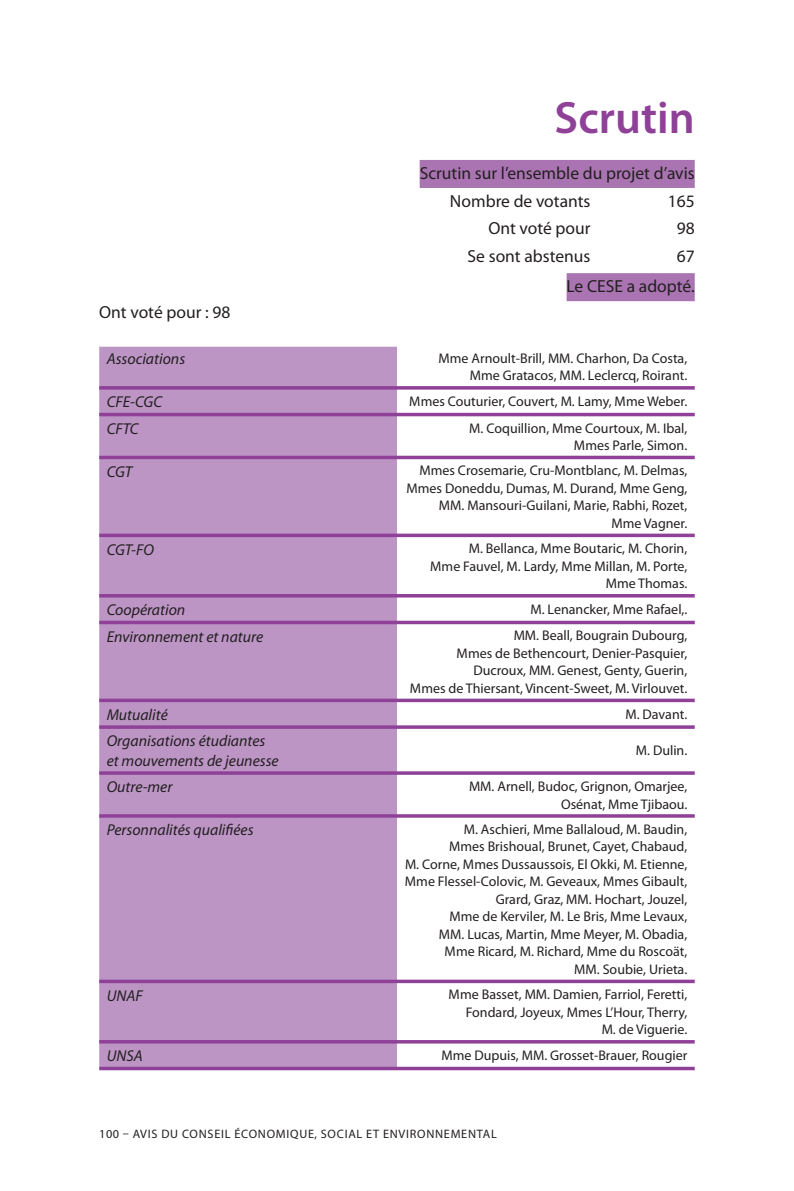
<style>
.page{position:relative;width:794px;height:1191px;background:#fff}
.page>*{position:absolute;margin:0;border:0;box-sizing:border-box;transform-origin:0 0}
.Titre_Scrutin{font:600 45.5px "Myriad Pro";color:#8f4198}
.Sous_titre_scrutin{font:17.5px "Myriad Pro";color:#231f20}
.Liste_Résultat_scrut{font:17.5px "Myriad Pro";color:#231f20}
.Ont_voté{font:17.5px "Myriad Pro";color:#231f20}
.Tablo_scrutin_Groupe{font:italic 15.75px/19.2px "Myriad Pro";color:#231f20}
.Tablo_scrutin_Texte{font:14px/17.5px "Myriad Pro";color:#231f20;text-align:right}
.t1{font:12.25px "Myriad Pro";letter-spacing:.06em;color:#231f20}
</style>
<div class="page">
<div style="left:420px;top:160px;width:274px;height:28px;background:#a974b1"></div>
<div style="left:566px;top:273px;width:128px;height:28px;background:#a974b1"></div>
<div style="left:99px;top:347px;width:298px;height:719px;background:#bc95c5"></div>
<svg style="left:397px;top:389px;width:297px;height:655px"></svg>
<svg style="left:99px;top:345px;width:298px;height:2px"></svg>
<hr style="left:99px;top:386px;width:298px;height:3px;background:#8f4198">
<hr style="left:99px;top:413px;width:298px;height:3px;background:#8f4198">
<hr style="left:99px;top:456px;width:298px;height:3px;background:#8f4198">
<svg style="left:99px;top:533px;width:298px;height:4px"></svg>
<hr style="left:99px;top:594px;width:298px;height:3px;background:#8f4198">
<hr style="left:99px;top:621px;width:298px;height:3px;background:#8f4198">
<svg style="left:99px;top:698px;width:298px;height:4px"></svg>
<svg style="left:99px;top:725px;width:298px;height:4px"></svg>
<svg style="left:99px;top:771px;width:298px;height:4px"></svg>
<hr style="left:99px;top:814px;width:298px;height:3px;background:#8f4198">
<svg style="left:99px;top:979px;width:298px;height:4px"></svg>
<hr style="left:99px;top:1040px;width:298px;height:3px;background:#8f4198">
<svg style="left:99px;top:1066px;width:298px;height:4px"></svg>
<hr style="left:397px;top:386px;width:297px;height:3px;background:#8f4198">
<hr style="left:397px;top:413px;width:297px;height:3px;background:#8f4198">
<hr style="left:397px;top:456px;width:297px;height:3px;background:#8f4198">
<svg style="left:397px;top:533px;width:297px;height:4px"></svg>
<hr style="left:397px;top:594px;width:297px;height:3px;background:#8f4198">
<hr style="left:397px;top:621px;width:297px;height:3px;background:#8f4198">
<svg style="left:397px;top:698px;width:297px;height:4px"></svg>
<svg style="left:397px;top:725px;width:297px;height:4px"></svg>
<svg style="left:397px;top:771px;width:297px;height:4px"></svg>
<hr style="left:397px;top:814px;width:297px;height:3px;background:#8f4198">
<svg style="left:397px;top:979px;width:297px;height:4px"></svg>
<hr style="left:397px;top:1040px;width:297px;height:3px;background:#8f4198">
<svg style="left:397px;top:1066px;width:297px;height:4px"></svg>
<p class="Titre_Scrutin" style="left:554px;top:93px;width:142px">Scrutin</p>
<p class="Sous_titre_scrutin" style="left:420px;top:164px;width:276px">Scrutin sur l’ensemble du projet d’avis</p>
<p class="Liste_Résultat_scrut" style="left:450px;top:191px;width:142px">Nombre de votants</p>
<p class="Liste_Résultat_scrut" style="left:668px;top:191px;width:28px">165</p>
<p class="Liste_Résultat_scrut" style="left:488px;top:219px;width:104px">Ont voté pour</p>
<p class="Liste_Résultat_scrut" style="left:677px;top:219px;width:19px">98</p>
<p class="Liste_Résultat_scrut" style="left:467px;top:246px;width:124px">Se sont abstenus</p>
<p class="Liste_Résultat_scrut" style="left:677px;top:246px;width:19px">67</p>
<p class="Sous_titre_scrutin" style="left:566px;top:277px;width:130px">Le CESE a adopté.</p>
<p class="Ont_voté" style="left:99px;top:303px;width:133px">Ont voté pour : 98</p>
<p class="Tablo_scrutin_Groupe" style="left:107px;top:350px;width:80px">Associations</p>
<p class="Tablo_scrutin_Texte" style="left:438px;top:350px;width:250px">Mme Arnoult-Brill, MM. Charhon, Da Costa,<br>Mme Gratacos, MM. Leclercq, Roirant.</p>
<p class="Tablo_scrutin_Groupe" style="left:107px;top:392px;width:57px">CFE-CGC</p>
<p class="Tablo_scrutin_Texte" style="left:409px;top:393px;width:279px">Mmes Couturier, Couvert, M. Lamy, Mme Weber.</p>
<p class="Tablo_scrutin_Groupe" style="left:107px;top:419px;width:34px">CFTC</p>
<p class="Tablo_scrutin_Texte" style="left:469px;top:419px;width:219px">M. Coquillion, Mme Courtoux, M. I bal,<br>Mmes Parle, Simon.</p>
<p class="Tablo_scrutin_Groupe" style="left:107px;top:462px;width:27px">CGT</p>
<p class="Tablo_scrutin_Texte" style="left:406px;top:462px;width:282px">Mmes Crosemarie, Cru-Montblanc, M. Delmas, Mmes Doneddu, Dumas, M. Durand, Mme Geng, MM. Mansouri-Guilani, Marie, Rabhi, Rozet, Mme Vagner.</p>
<p class="Tablo_scrutin_Groupe" style="left:107px;top:540px;width:49px">CGT-FO</p>
<p class="Tablo_scrutin_Texte" style="left:430px;top:540px;width:258px">M. Bellanca, Mme Boutaric, M. Chorin,<br>Mme Fauvel, M. Lardy, Mme Millan, M. Porte,<br>Mme Thomas.</p>
<p class="Tablo_scrutin_Groupe" style="left:107px;top:600px;width:80px">Coopération</p>
<p class="Tablo_scrutin_Texte" style="left:530px;top:601px;width:158px">M. Lenancker, Mme Rafael,.</p>
<p class="Tablo_scrutin_Groupe" style="left:107px;top:627px;width:158px">Environnement et nature</p>
<p class="Tablo_scrutin_Texte" style="left:513px;top:627px;width:175px">MM. Beall, Bougrain Dubourg,</p>
<p class="Tablo_scrutin_Texte" style="left:410px;top:645px;width:279px">Mmes de Bethencourt, Denier-Pasquier,<br>Ducroux, MM. Genest, Genty, Guerin,<br>Mmes de Thiersant, Vincent-Sweet, M. Virlouvet.</p>
<p class="Tablo_scrutin_Groupe" style="left:107px;top:705px;width:63px">Mutualité</p>
<p class="Tablo_scrutin_Texte" style="left:625px;top:706px;width:63px">M. Davant.</p>
<p class="Tablo_scrutin_Groupe" style="left:107px;top:732px;width:173px">Organisations étudiantes et mouvements de jeunesse</p>
<p class="Tablo_scrutin_Texte" style="left:636px;top:742px;width:53px">M. Dulin.</p>
<p class="Tablo_scrutin_Groupe" style="left:107px;top:777px;width:67px">Outre-mer</p>
<p class="Tablo_scrutin_Texte" style="left:469px;top:778px;width:220px">MM. Arnell, Budoc, Grignon, Omarjee,<br>Osénat, Mme Tjibaou.</p>
<p class="Tablo_scrutin_Groupe" style="left:107px;top:820px;width:148px">Personnalités qualifiées</p>
<p class="Tablo_scrutin_Texte" style="left:405px;top:820px;width:284px">M. Aschieri, Mme Ballaloud, M. Baudin,<br>Mmes Brishoual, Brunet, Cayet, Chabaud,<br>M. Corne, Mmes Dussaussois, El Okki, M. Etienne, Mme Flessel-Colovic, M. Geveaux, Mmes Gibault, Grard, Graz, MM. Hochart, Jouzel,<br>Mme de Kerviler, M. Le Bris, Mme Levaux,<br>MM. Lucas, Martin, Mme Meyer, M. Obadia,<br>Mme Ricard, M. Richard, Mme du Roscoät,<br>MM. Soubie, Urieta.</p>
<p class="Tablo_scrutin_Groupe" style="left:107px;top:986px;width:38px">UNAF</p>
<p class="Tablo_scrutin_Texte" style="left:448px;top:986px;width:240px">Mme Basset, MM. Damien, Farriol, Feretti,<br>Fondard, Joyeux, Mmes L’Hour, Therry,<br>M. de Viguerie.</p>
<p class="Tablo_scrutin_Groupe" style="left:107px;top:1046px;width:38px">UNSA</p>
<p class="Tablo_scrutin_Texte" style="left:441px;top:1047px;width:247px">Mme Dupuis, MM. Grosset-Brauer, Rougier</p>
<p class="t1" style="left:99px;top:1127px;width:399px">100 – Avis DU CONSEIL ÉCONOMIQUE, SOCIAL ET ENVI RONNEMENTAL</p>
</div>
